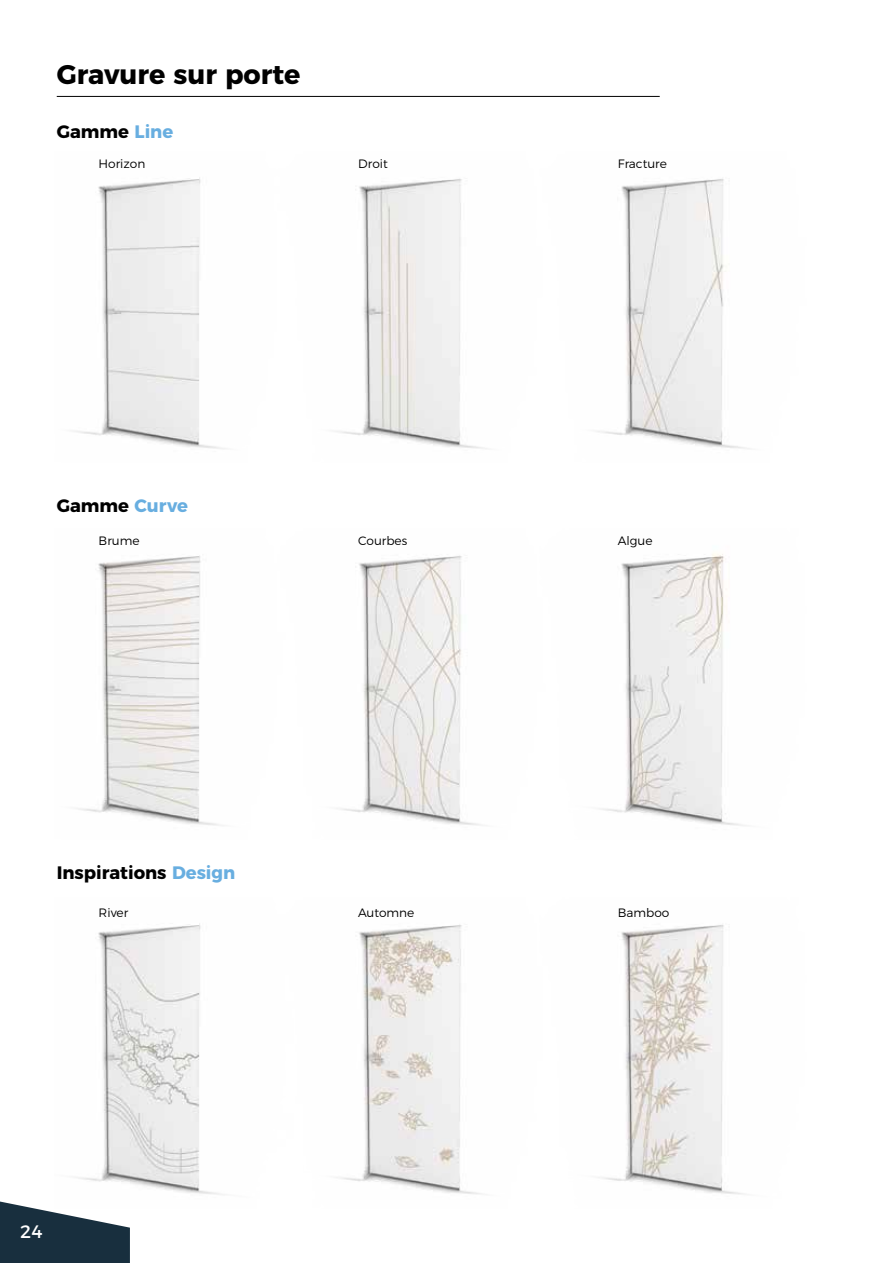
<style>
.page{position:relative;width:893px;height:1263px;background:#fff}
.page>*{position:absolute;margin:0;border:0;box-sizing:border-box;transform-origin:0 0}
.t1{font:700 27px "Montserrat";color:#000}
.t2{font:700 18px "Montserrat";color:#000}
.t3{font:18px "Montserrat";color:#fff}
.t4{font:300 12.15px "Montserrat";color:#000}
.s1{color:#68aee0}
</style>
<div class="page">
<svg style="left:0;top:1201px;width:130px;height:62px"></svg>
<img style="left:74px;top:177px;width:134px;height:271px">
<img style="left:208px;top:178px;width:263px;height:271px">
<img style="left:471px;top:178px;width:279px;height:271px">
<img style="left:77px;top:555px;width:131px;height:270px">
<img style="left:208px;top:555px;width:263px;height:271px">
<img style="left:471px;top:553px;width:275px;height:273px">
<img style="left:643px;top:924px;width:101px;height:271px">
<img style="left:383px;top:924px;width:260px;height:270px">
<img style="left:54px;top:923px;width:329px;height:286px">
<hr style="left:57px;top:96px;width:603px;height:1px;background:#000">
<h1 class="t1" style="left:57px;top:52px;width:245px">Gravure sur porte</h1>
<h2 class="t2" style="left:57px;top:116px;width:118px">Gamme <span class="s1">Line</span></h2>
<p class="t4" style="left:99px;top:154px;width:48px">Horizon</p>
<p class="t4" style="left:358px;top:154px;width:31px">Droit</p>
<h2 class="t2" style="left:57px;top:491px;width:133px">Gamme <span class="s1">Curve</span></h2>
<p class="t4" style="left:99px;top:532px;width:42px">Brume</p>
<p class="t4" style="left:358px;top:532px;width:51px">Courbes</p>
<h2 class="t2" style="left:57px;top:858px;width:180px">Inspirations <span class="s1">Design</span></h2>
<p class="t4" style="left:99px;top:903px;width:31px">River</p>
<h2 class="t3" style="left:20px;top:1217px;width:24px">24</h2>
<p class="t4" style="left:358px;top:903px;width:58px">Automne</p>
<p class="t4" style="left:618px;top:154px;width:51px">Fracture</p>
<p class="t4" style="left:618px;top:532px;width:36px">Algue</p>
<p class="t4" style="left:618px;top:903px;width:53px">Bamboo</p>
</div>
